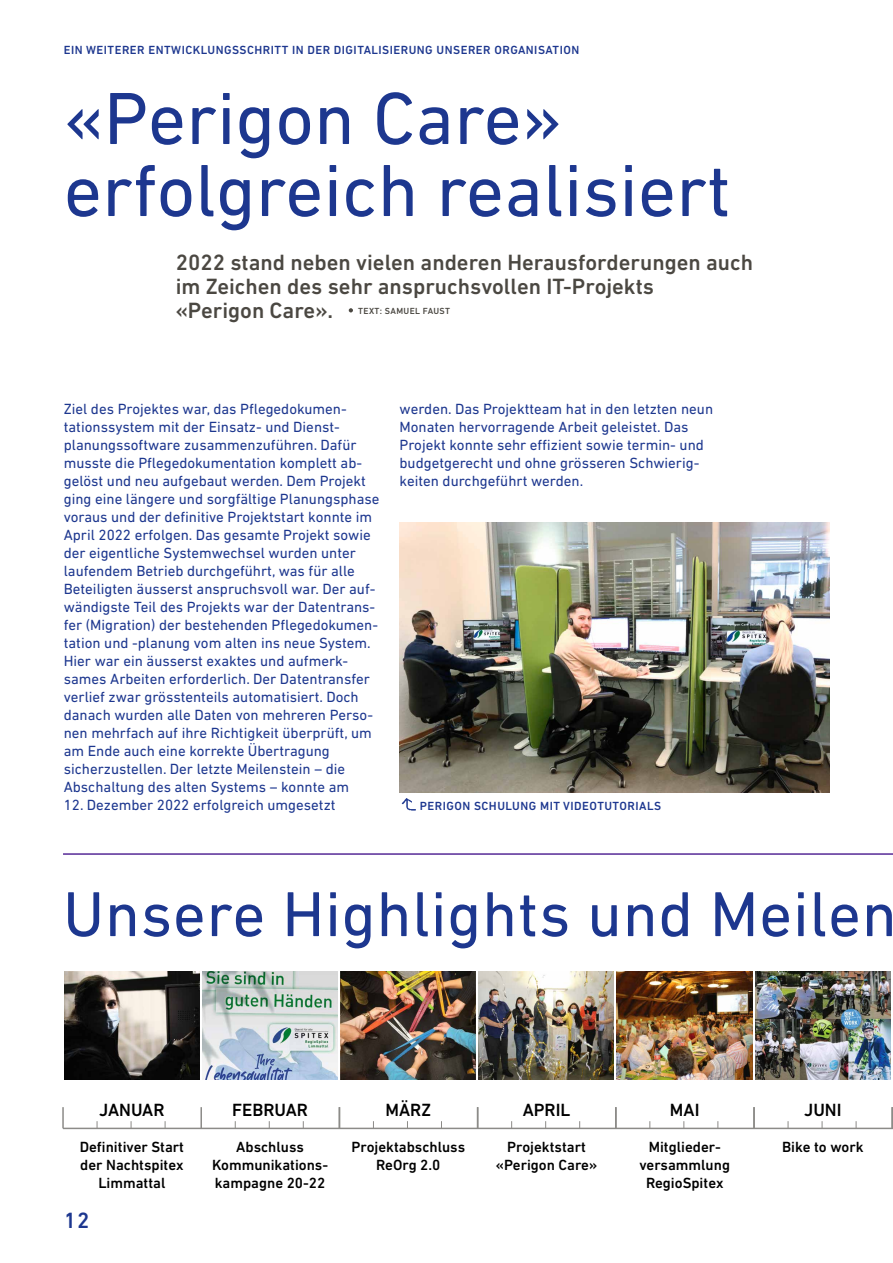
<style>
.page{position:relative;width:893px;height:1263px;background:#fff}
.page>*{position:absolute;margin:0;border:0;box-sizing:border-box;transform-origin:0 0}
.t1{font:75px/72px "DIN Next LT Pro";color:#1d378f}
.t2{font:64.5px "DIN Next LT Pro";letter-spacing:.01em;color:#1d378f}
.t3{font:500 22.5px/24px "DIN Next LT Pro";color:#4b4842}
.t4{font:500 22.5px "DIN Next LT Pro";color:#1d378f}
.t5{font:500 18px "DIN Next LT Pro";color:#000}
.t6{font:15px/18px "DIN Next LT Pro";color:#1d378f}
.t7{font:500 15px/18px "DIN Next LT Pro";color:#000;text-align:center}
.t8{font:500 12px "DIN Next LT Pro";letter-spacing:.04em;color:#1d378f}
.t9{font:500 9px "DIN Next LT Pro";letter-spacing:.04em;color:#4b4842}
</style>
<div class="page">
<svg style="left:349px;top:308px;width:4px;height:4px"></svg>
<img style="left:400px;top:522px;width:430px;height:270px">
<img style="left:401px;top:798px;width:15px;height:13px">
<hr style="left:63px;top:1128px;width:830px;height:1px;background:#8c8b88">
<hr style="left:62px;top:1107px;width:2px;height:21px;background:#8c8b88">
<hr style="left:200px;top:1107px;width:2px;height:21px;background:#8c8b88">
<svg style="left:339px;top:1107px;width:1px;height:21px"></svg>
<svg style="left:477px;top:1107px;width:1px;height:21px"></svg>
<hr style="left:615px;top:1107px;width:2px;height:21px;background:#8c8b88">
<hr style="left:753px;top:1107px;width:2px;height:21px;background:#8c8b88">
<hr style="left:891px;top:1107px;width:2px;height:21px;background:#8c8b88">
<img style="left:64px;top:971px;width:135px;height:109px">
<img style="left:202px;top:971px;width:135px;height:109px">
<img style="left:340px;top:971px;width:136px;height:109px">
<img style="left:479px;top:971px;width:135px;height:109px">
<img style="left:617px;top:971px;width:135px;height:109px">
<img style="left:755px;top:971px;width:135px;height:109px">
<hr style="left:63px;top:853px;width:830px;height:2px;background:#552996">
<p class="t8" style="left:64px;top:43px;width:517px">EIN WEITERER ENTWICKLUNGSSCHRITT IN DER DIGITALISIERUNG UNSERER ORGANISATION</p>
<h1 class="t1" style="left:64px;top:82px;width:668px">«Perigon Care» erfolgreich realisiert</h1>
<h3 class="t3" style="left:176px;top:250px;width:579px">2022 stand neben vielen anderen Herausforderungen auch im Zeichen des sehr anspruchsvollen IT-Projekts<br>«Perigon Care».</h3>
<p class="t9" style="left:358px;top:305px;width:93px">TEXT: SAMUEL FAUST</p>
<p class="t6" style="left:64px;top:400px;width:317px">Ziel des Projektes war, das Pflegedokumen&shy;tationssystem mit der Einsatz- und Dienst&shy;planungssoftware zusammenzuführen. Dafür musste die Pflegedokumentation komplett ab&shy;gelöst und neu aufgebaut werden. Dem Projekt ging eine längere und sorgfältige Planungsphase voraus und der definitive Projektstart konnte im April 2022 erfolgen. Das gesamte Projekt sowie der eigentliche Systemwechsel wurden unter laufendem Betrieb durchgeführt, was für alle Beteiligten äusserst anspruchsvoll war. Der auf&shy;wändigste Teil des Projekts war der Datentrans&shy;fer (Migration) der bestehenden Pflegedokumen&shy;tation und -planung vom alten ins neue System.<br>Hier war ein äusserst exaktes und aufmerk&shy;sames Arbeiten erforderlich. Der Datentransfer verlief zwar grösstenteils automatisiert. Doch danach wurden alle Daten von mehreren Perso&shy;nen mehrfach auf ihre Richtigkeit überprüft, um am Ende auch eine korrekte Übertragung sicherzustellen. Der letzte Meilenstein – die Abschaltung des alten Systems – konnte am</p>
<p class="t6" style="left:64px;top:796px;width:273px">12. Dezember 2022 erfolgreich umgesetzt</p>
<p class="t6" style="left:400px;top:400px;width:315px">werden. Das Projektteam hat in den letzten neun Monaten hervorragende Arbeit geleistet. Das Projekt konnte sehr effizient sowie termin- und budgetgerecht und ohne grösseren Schwierig&shy;keiten durchgeführt werden.</p>
<p class="t8" style="left:420px;top:799px;width:243px">PERIGON SCHULUNG MIT VIDEOTUTORIALS</p>
<h2 class="t2" style="left:63px;top:877px;width:835px">Unsere Highlights und Meilen</h2>
<p class="t5" style="left:99px;top:1099px;width:67px">JANUAR</p>
<p class="t7" style="left:80px;top:1138px;width:106px">Definitiver Start der Nachtspitex<br>Limmattal</p>
<h3 class="t4" style="left:64px;top:1207px;width:27px">12</h3>
<p class="t5" style="left:232px;top:1099px;width:77px">FEBRUAR</p>
<p class="t7" style="left:212px;top:1138px;width:118px">Abschluss<br>Kommunikations&shy;kampagne 20-22</p>
<p class="t5" style="left:386px;top:1099px;width:47px">MÄRZ</p>
<p class="t7" style="left:351px;top:1138px;width:115px">Projektabschluss<br>ReOrg 2.0</p>
<p class="t5" style="left:523px;top:1099px;width:49px">APRIL</p>
<p class="t7" style="left:496px;top:1138px;width:103px">Projektstart «Perigon Care»</p>
<p class="t7" style="left:639px;top:1138px;width:92px">Mitglieder&shy;versammlung<br>RegioSpitex</p>
<p class="t7" style="left:782px;top:1138px;width:83px">Bike to work</p>
<p class="t5" style="left:670px;top:1099px;width:31px">MAI</p>
<p class="t5" style="left:804px;top:1099px;width:39px">JUNI</p>
</div>
